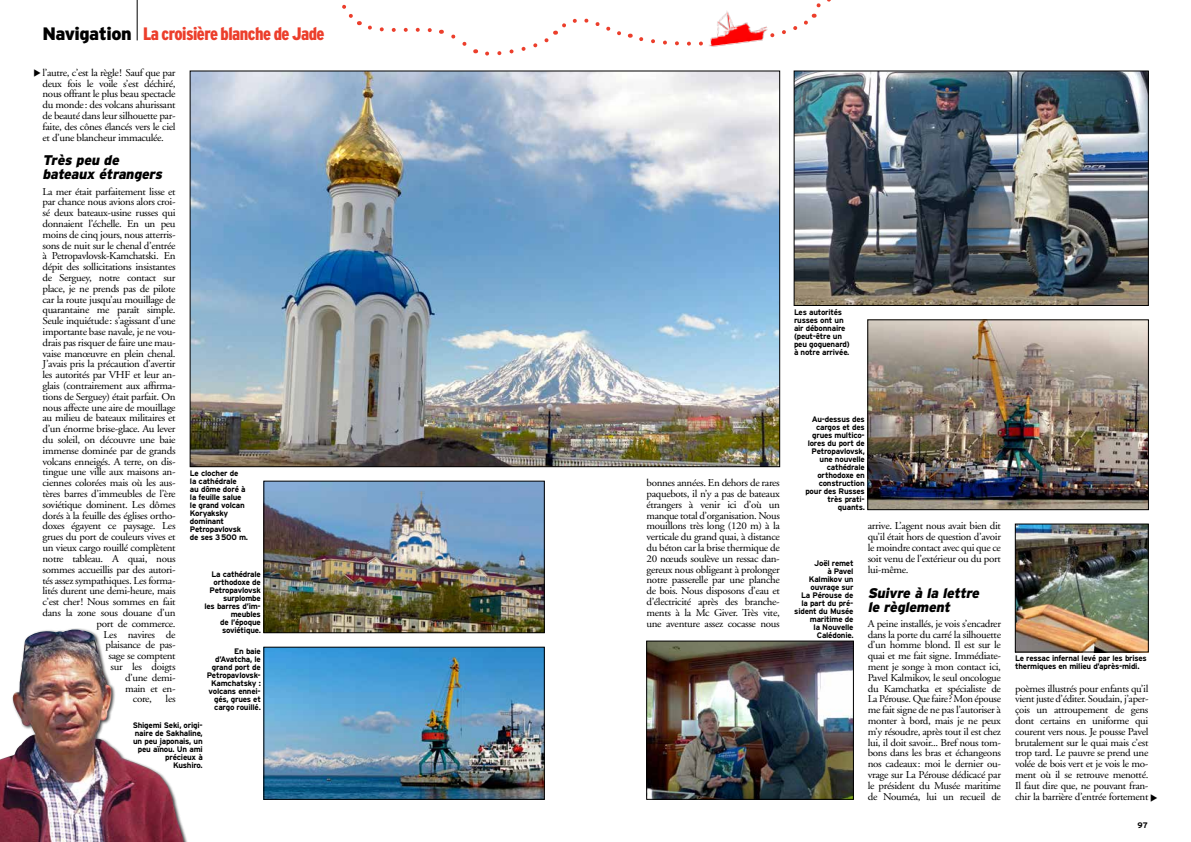
<style>
.page{position:relative;width:1191px;height:842px;background:#fff}
.page>*{position:absolute;margin:0;border:0;box-sizing:border-box;transform-origin:0 0}
.t1{font:900 condensed 18px "Interstate";letter-spacing:-.03em;color:#ec3e2b}
.t2{font:italic 900 14px/14px "Interstate";color:#000}
.t3{font:10.4px/10.8px "Adobe Garamond";letter-spacing:-.03em;color:#000;text-align:justify;scale:1.05 1}
.t4{font:700 8px/8px "Interstate";letter-spacing:-.025em;color:#000;text-align:right}
.s1{font-stretch:normal;color:#000}
</style>
<div class="page">
<hr style="left:137px;top:0;width:1px;height:40px;background:#000">
<img style="left:0;top:629px;width:184px;height:213px">
<img style="left:266px;top:649px;width:276px;height:148px">
<img style="left:192px;top:73px;width:586px;height:392px">
<img style="left:869px;top:322px;width:277px;height:186px">
<div style="left:867px;top:320px;width:281px;height:190px;border:1px solid #000"></div>
<img style="left:796px;top:73px;width:350px;height:231px">
<div style="left:794px;top:71px;width:354px;height:235px;border:1px solid #000"></div>
<img style="left:648px;top:643px;width:203px;height:154px">
<div style="left:646px;top:641px;width:207px;height:158px;border:1px solid #000"></div>
<img style="left:266px;top:483px;width:276px;height:148px">
<div style="left:264px;top:481px;width:280px;height:152px;border:1px solid #000"></div>
<img style="left:1017px;top:526px;width:129px;height:124px">
<div style="left:1015px;top:524px;width:133px;height:128px;border:1px solid #000"></div>
<svg style="left:342px;top:4px;width:100px;height:30px"></svg>
<svg style="left:451px;top:34px;width:25px;height:19px"></svg>
<svg style="left:485px;top:0;width:346px;height:56px"></svg>
<img style="left:703px;top:5px;width:74px;height:48px">
<h1 class="t1" style="left:43px;top:24px;width:283px"><span class="s1">Navigation</span> La croisière blanche de Jade</h1>
<p class="t3" style="left:43px;top:67px;width:128px">l’autre, c’est la règle! Sauf que par deux fois le voile s’est déchiré, nous offrant le plus beau spectacle du monde: des volcans ahurissant de beauté dans leur silhouette par&shy;faite, des cônes élancés vers le ciel et d’une blancheur immaculée.</p>
<h2 class="t2" style="left:43px;top:153px;width:124px">Très peu de bateaux étrangers</h2>
<p class="t3" style="left:43px;top:186px;width:128px">La mer était parfaitement lisse et</p>
<p class="t3" style="left:43px;top:197px;width:128px">par chance nous avions alors croi-</p>
<p class="t3" style="left:43px;top:208px;width:128px">sé deux bateaux-usine russes qui</p>
<p class="t3" style="left:43px;top:219px;width:128px">donnaient l’échelle. En un peu</p>
<p class="t3" style="left:43px;top:229px;width:128px">moins de cinq jours, nous atterris-</p>
<p class="t3" style="left:43px;top:240px;width:128px">sons de nuit sur le chenal d’entrée</p>
<p class="t3" style="left:43px;top:251px;width:128px">à Petropavlovsk-Kamchatski. En</p>
<p class="t3" style="left:43px;top:262px;width:128px">dépit des sollicitations insistantes</p>
<p class="t3" style="left:43px;top:273px;width:128px">de Serguey, notre contact sur</p>
<p class="t3" style="left:43px;top:283px;width:128px">place, je ne prends pas de pilote</p>
<p class="t3" style="left:43px;top:294px;width:128px">car la route jusqu’au mouillage de</p>
<p class="t3" style="left:43px;top:305px;width:128px">quarantaine me paraît simple.</p>
<p class="t3" style="left:43px;top:316px;width:128px">Seule inquiétude: s’agissant d’une</p>
<p class="t3" style="left:43px;top:327px;width:128px">importante base navale, je ne vou-</p>
<p class="t3" style="left:43px;top:337px;width:128px">drais pas risquer de faire une mau-</p>
<p class="t3" style="left:43px;top:348px;width:128px">vaise manœuvre en plein chenal.</p>
<p class="t3" style="left:43px;top:359px;width:128px">J’avais pris la précaution d’avertir</p>
<p class="t3" style="left:43px;top:370px;width:128px">les autorités par VHF et leur an-</p>
<p class="t3" style="left:43px;top:381px;width:128px">glais (contrairement aux affirma-</p>
<p class="t3" style="left:43px;top:391px;width:128px">tions de Serguey) était parfait. On</p>
<p class="t3" style="left:43px;top:402px;width:128px">nous affecte une aire de mouillage</p>
<p class="t3" style="left:43px;top:413px;width:128px">au milieu de bateaux militaires et</p>
<p class="t3" style="left:43px;top:424px;width:128px">d’un énorme brise-glace. Au lever</p>
<p class="t3" style="left:43px;top:435px;width:128px">du soleil, on découvre une baie</p>
<p class="t3" style="left:43px;top:445px;width:128px">immense dominée par de grands</p>
<p class="t3" style="left:43px;top:456px;width:128px">volcans enneigés. A terre, on dis-</p>
<p class="t3" style="left:43px;top:467px;width:128px">tingue une ville aux maisons an-</p>
<p class="t3" style="left:43px;top:478px;width:128px">ciennes colorées mais où les aus-</p>
<p class="t3" style="left:43px;top:489px;width:128px">tères barres d’immeubles de l’ère</p>
<p class="t3" style="left:43px;top:499px;width:128px">soviétique dominent. Les dômes</p>
<p class="t3" style="left:43px;top:510px;width:128px">dorés à la feuille des églises ortho-</p>
<p class="t3" style="left:43px;top:521px;width:128px">doxes égayent ce paysage. Les</p>
<p class="t3" style="left:43px;top:532px;width:128px">grues du port de couleurs vives et</p>
<p class="t3" style="left:43px;top:543px;width:128px">un vieux cargo rouillé complètent</p>
<p class="t3" style="left:43px;top:553px;width:128px">notre tableau. A quai, nous</p>
<p class="t3" style="left:43px;top:564px;width:128px">sommes accueillis par des autori-</p>
<p class="t3" style="left:43px;top:575px;width:128px">tés assez sympathiques. Les forma-</p>
<p class="t3" style="left:43px;top:586px;width:128px">lités durent une demi-heure, mais</p>
<p class="t3" style="left:43px;top:597px;width:128px">c’est cher! Nous sommes en fait</p>
<p class="t3" style="left:43px;top:607px;width:128px">dans la zone sous douane d’un</p>
<p class="t3" style="left:97px;top:618px;width:77px">port de commerce.</p>
<p class="t3" style="left:104px;top:629px;width:70px">Les navires de</p>
<p class="t3" style="left:106px;top:640px;width:68px">plaisance de pas-</p>
<p class="t3" style="left:109px;top:651px;width:65px">sage se comptent</p>
<p class="t3" style="left:111px;top:661px;width:63px">sur les doigts</p>
<p class="t3" style="left:125px;top:672px;width:50px">d’une demi-</p>
<p class="t3" style="left:125px;top:683px;width:50px">main et en-</p>
<p class="t3" style="left:133px;top:694px;width:20px">core,</p>
<p class="t3" style="left:166px;top:694px;width:11px">les</p>
<p class="t4" style="left:190px;top:469px;width:60px;text-align:left">Le clocher de<br>la cathédrale<br>au dôme doré à la feuille salue le grand volcan<br>Koryaksky dominant<br>Petropavlovsk de ses 3500 m.</p>
<p class="t4" style="left:204px;top:570px;width:58px">La cathédrale orthodoxe de<br>Petropavlovsk surplombe<br>les barres d’im&shy;meubles<br>de l’époque soviétique.</p>
<p class="t4" style="left:207px;top:647px;width:55px">En baie d’Avatcha, le grand port de<br>Petropavlovsk-<br>Kamchatsky : volcans ennei&shy;gés, grues et cargo rouillé.</p>
<p class="t4" style="left:133px;top:721px;width:72px">Shigemi Seki, origi&shy;naire de Sakhaline, un peu japonais, un peu aïnou. Un ami précieux à<br>Kushiro.</p>
<p class="t4" style="left:794px;top:308px;width:57px;text-align:left">Les autorités russes ont un air débonnaire (peut-être un peu goguenard) à notre arrivée.</p>
<p class="t3" style="left:646px;top:478px;width:128px">bonnes années. En dehors de rares paquebots, il n’y a pas de bateaux étrangers à venir ici d’où un manque total d’organisation. Nous mouillons très long (120 m) à la verticale du grand quai, à distance du béton car la brise thermique de 20 nœuds soulève un ressac dan&shy;gereux nous obligeant à prolonger notre passerelle par une planche de bois. Nous disposons d’eau et d’électricité après des branche&shy;ments à la Mc Giver. Très vite, une aventure assez cocasse nous</p>
<p class="t4" style="left:805px;top:415px;width:61px">Au-dessus des cargos et des grues multico&shy;lores du port de<br>Petropavlovsk, une nouvelle cathédrale orthodoxe en construction pour des Russes très prati&shy;quants.</p>
<p class="t4" style="left:794px;top:559px;width:61px">Joël remet<br>à Pavel<br>Kalmikov un ouvrage sur<br>La Pérouse de la part du pré&shy;sident du Musée maritime de<br>la Nouvelle<br>Calédonie.</p>
<p class="t3" style="left:867px;top:521px;width:128px">arrive. L’agent nous avait bien dit qu’il était hors de question d’avoir le moindre contact avec qui que ce soit venu de l’extérieur ou du port lui-même.</p>
<h2 class="t2" style="left:867px;top:585px;width:116px">Suivre à la lettre le règlement</h2>
<p class="t3" style="left:867px;top:618px;width:128px">A peine installés, je vois s’encadrer dans la porte du carré la silhouette d’un homme blond. Il est sur le quai et me fait signe. Immédiate&shy;ment je songe à mon contact ici, Pavel Kalmikov, le seul oncologue du Kamchatka et spécialiste de La Pérouse. Que faire? Mon épouse me fait signe de ne pas l’autoriser à monter à bord, mais je ne peux m’y résoudre, après tout il est chez lui, il doit savoir... Bref nous tom&shy;bons dans les bras et échangeons nos cadeaux: moi le dernier ou&shy;vrage sur La Pérouse dédicacé par le président du Musée maritime de Nouméa, lui un recueil de</p>
<p class="t4" style="left:1015px;top:654px;width:133px;text-align:left">Le ressac infernal levé par les brises thermiques en milieu d’après-midi.</p>
<p class="t3" style="left:1015px;top:683px;width:128px">poèmes illustrés pour enfants qu’il vient juste d’éditer. Soudain, j’aper&shy;çois un attroupement de gens dont certains en uniforme qui courent vers nous. Je pousse Pavel brutalement sur le quai mais c’est trop tard. Le pauvre se prend une volée de bois vert et je vois le mo&shy;ment où il se retrouve menotté.<br>Il faut dire que, ne pouvant fran&shy;chir la barrière d’entrée fortement</p>
<p class="t4" style="left:1137px;top:821px;width:12px">97</p>
</div>
